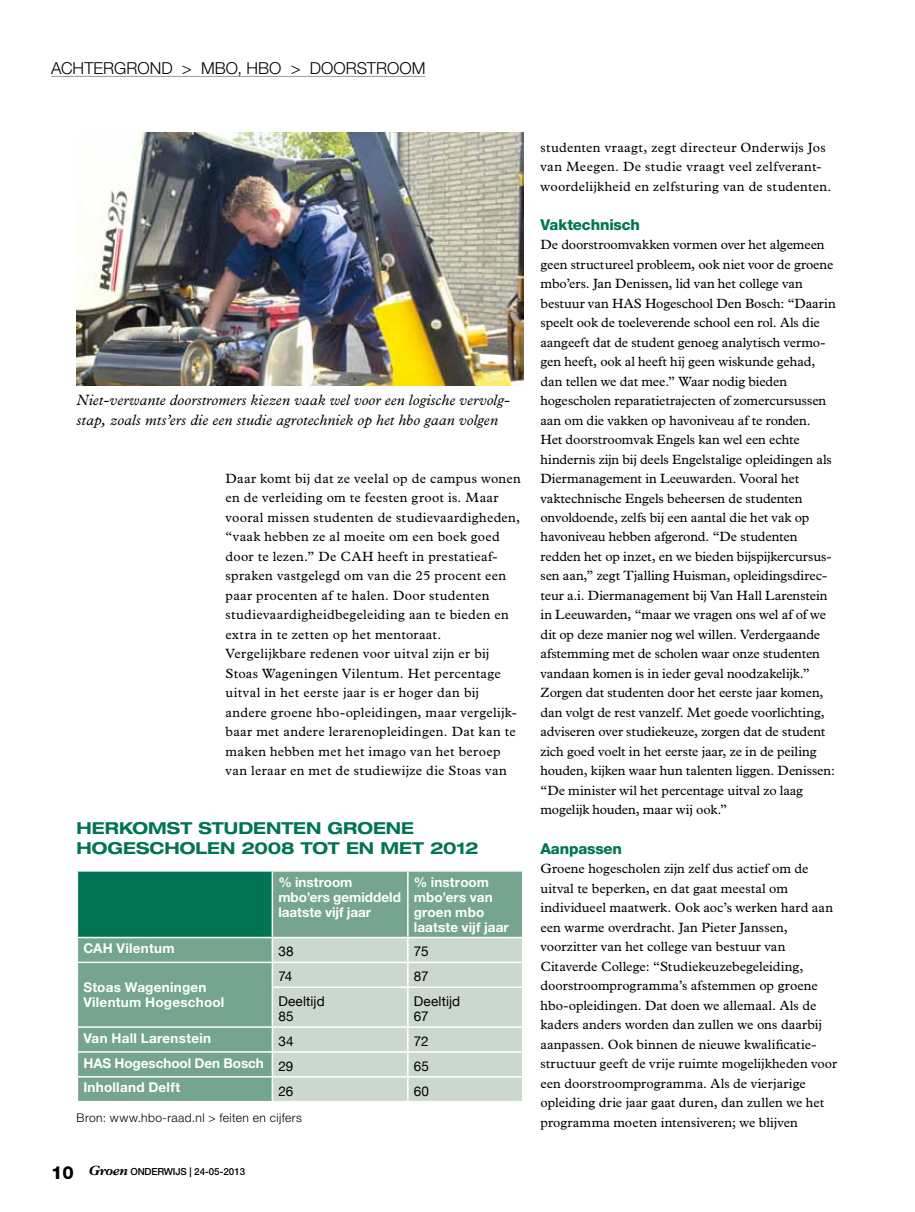
<style>
.page{position:relative;width:915px;height:1212px;background:#fff}
.page>*{position:absolute;margin:0;border:0;box-sizing:border-box;transform-origin:0 0}
.t1{font:700 expanded 16.5px/19.5px "Helvetica Neue LT Std";color:#007453}
.t2{font:300 16.5px "Helvetica Neue LT Std";color:#000}
.t3{font:italic 15px/19.5px "Plantin Std";letter-spacing:.01em;color:#000}
.t4{font:800 15px "Helvetica Neue LT Std";letter-spacing:-.01em;color:#007453}
.t5{font:13.5px/19.5px "Plantin Std";letter-spacing:.005em;color:#000}
.t6{font:13.5px/19.5px "Plantin Std";letter-spacing:.025em;color:#000}
.t7{font:700 13.5px/15px "Helvetica Neue LT Std";letter-spacing:.01em;color:#fff}
.t8{font:13.5px/15px "Helvetica Neue";letter-spacing:.01em;color:#000}
.t9{font:300 12px "Helvetica Neue LT Std";letter-spacing:.035em;color:#000}
.t10{font:500 9.75px "Helvetica Neue LT Std";letter-spacing:-.02em;color:#000}
.s1{font-family:"Helvetica Neue";font-weight:400;color:#000}
.s2{font-weight:800;font-size:18px}
.s3{font-family:"Plantin Std";font-weight:700;font-style:italic;font-size:13.5px}
</style>
<div class="page">
<img style="left:77px;top:132px;width:446px;height:254px">
<hr style="left:51px;top:76px;width:374px;height:1px;background:#9c9e9f">
<svg style="left:78px;top:872px;width:443px;height:229px;background:#5c9a82"></svg>
<hr style="left:271px;top:871px;width:2px;height:66px;background:#fff">
<hr style="left:407px;top:871px;width:1px;height:66px;background:#fff">
<hr style="left:77px;top:937px;width:195px;height:1px;background:#fff">
<hr style="left:271px;top:938px;width:2px;height:23px;background:#fff">
<hr style="left:77px;top:961px;width:195px;height:2px;background:#fff">
<hr style="left:271px;top:963px;width:2px;height:23px;background:#fff">
<hr style="left:271px;top:986px;width:136px;height:2px;background:#fff">
<hr style="left:271px;top:988px;width:2px;height:38px;background:#fff">
<hr style="left:77px;top:1026px;width:195px;height:2px;background:#fff">
<hr style="left:271px;top:1028px;width:2px;height:23px;background:#fff">
<hr style="left:77px;top:1051px;width:195px;height:2px;background:#fff">
<hr style="left:271px;top:1053px;width:2px;height:23px;background:#fff">
<hr style="left:77px;top:1076px;width:195px;height:1px;background:#fff">
<hr style="left:271px;top:1077px;width:2px;height:24px;background:#fff">
<svg style="left:272px;top:937px;width:250px;height:164px;background:#cfdbd3"></svg>
<hr style="left:521px;top:1077px;width:2px;height:24px;background:#fff">
<p class="t2" style="left:51px;top:58px;width:376px">achtergrond &gt; mbo, hbo &gt; doorstroom</p>
<p class="t3" style="left:77px;top:390px;width:434px">Niet-verwante doorstromers kiezen vaak wel voor een logische vervolg&shy;stap, zoals mts’ers die een studie agrotechniek op het hbo gaan volgen</p>
<p class="t6" style="left:225px;top:469px;width:297px">Daar komt bij dat ze veelal op de campus wonen en de verleiding om te feesten groot is. Maar vooral missen studenten de studievaardigheden, “vaak hebben ze al moeite om een boek goed door te lezen.” De CAH heeft in prestatieaf&shy;spraken vastgelegd om van die 25 procent een paar procenten af te halen. Door studenten studievaardigheidbegeleiding aan te bieden en extra in te zetten op het mentoraat.<br>Vergelijkbare redenen voor uitval zijn er bij Stoas Wageningen Vilentum. Het percentage uitval in het eerste jaar is er hoger dan bij andere groene hbo-opleidingen, maar vergelijk&shy;baar met andere lerarenopleidingen. Dat kan te maken hebben met het imago van het beroep van leraar en met de studiewijze die Stoas van</p>
<p class="t1" style="left:77px;top:818px;width:403px">HERKOMST STUDENTEN GROENE<br>HOGESCHOLEN 2008 TOT EN MET 2012</p>
<p class="t7" style="left:278px;top:874px;width:124px">% instroom mbo’ers gemiddeld laatste vijf jaar</p>
<p class="t7" style="left:413px;top:874px;width:96px">% instroom mbo’ers van groen mbo laatste vijf jaar</p>
<p class="t7" style="left:83px;top:940px;width:93px">CAH Vilentum</p>
<p class="t8" style="left:278px;top:944px;width:17px">38</p>
<p class="t8" style="left:413px;top:944px;width:16px">75</p>
<p class="t7" style="left:83px;top:979px;width:142px">Stoas Wageningen<br>Vilentum Hogeschool</p>
<p class="t8" style="left:278px;top:969px;width:15px">74</p>
<p class="t8" style="left:413px;top:969px;width:16px">87</p>
<p class="t8" style="left:278px;top:993px;width:48px">Deeltijd<br>85</p>
<p class="t8" style="left:413px;top:993px;width:48px">Deeltijd<br>67</p>
<p class="t7" style="left:83px;top:1030px;width:129px">Van Hall Larenstein</p>
<p class="t8" style="left:278px;top:1033px;width:17px">34</p>
<p class="t8" style="left:413px;top:1033px;width:16px">72</p>
<p class="t7" style="left:83px;top:1055px;width:211px">HAS Hogeschool Den Bosch <span class="s1">29</span></p>
<p class="t8" style="left:413px;top:1058px;width:17px">65</p>
<p class="t7" style="left:83px;top:1080px;width:98px">Inholland Delft</p>
<p class="t8" style="left:278px;top:1083px;width:16px">26</p>
<p class="t8" style="left:413px;top:1083px;width:17px">60</p>
<p class="t9" style="left:77px;top:1110px;width:227px">bron: www.hbo-raad.nl &gt; feiten en cijfers</p>
<p class="t10" style="left:51px;top:1166px;width:196px"><span class="s2">10</span> <span class="s3">Groen</span> ONDERWIJS | 24-05-2013</p>
<p class="t6" style="left:540px;top:137px;width:292px">studenten vraagt, zegt directeur Onderwijs Jos van Meegen. De studie vraagt veel zelfverant&shy;woordelijkheid en zelfsturing van de studenten.</p>
<p class="t4" style="left:540px;top:215px;width:101px">Vaktechnisch</p>
<p class="t5" style="left:540px;top:235px;width:297px">De doorstroomvakken vormen over het algemeen geen structureel probleem, ook niet voor de groene mbo’ers. Jan Denissen, lid van het college van bestuur van HAS Hogeschool Den Bosch: “Daarin speelt ook de toeleverende school een rol. Als die aangeeft dat de student genoeg analytisch vermo&shy;gen heeft, ook al heeft hij geen wiskunde gehad, dan tellen we dat mee.” Waar nodig bieden hogescholen reparatietrajecten of zomercursussen aan om die vakken op havoniveau af te ronden.<br>Het doorstroomvak Engels kan wel een echte hindernis zijn bij deels Engelstalige opleidingen als Diermanagement in Leeuwarden. Vooral het vaktechnische Engels beheersen de studenten onvoldoende, zelfs bij een aantal die het vak op havoniveau hebben afgerond. “De studenten redden het op inzet, en we bieden bijspijkercursus&shy;sen aan,” zegt Tjalling Huisman, opleidingsdirec&shy;teur a.i. Diermanagement bij Van Hall Larenstein in Leeuwarden, “maar we vragen ons wel af of we dit op deze manier nog wel willen. Verdergaande afstemming met de scholen waar onze studenten vandaan komen is in ieder geval noodzakelijk.” Zorgen dat studenten door het eerste jaar komen, dan volgt de rest vanzelf. Met goede voorlichting, adviseren over studiekeuze, zorgen dat de student zich goed voelt in het eerste jaar, ze in de peiling houden, kijken waar hun talenten liggen. Denissen: “De minister wil het percentage uitval zo laag mogelijk houden, maar wij ook.”</p>
<p class="t4" style="left:540px;top:839px;width:83px">Aanpassen</p>
<p class="t5" style="left:540px;top:859px;width:298px">Groene hogescholen zijn zelf dus actief om de uitval te beperken, en dat gaat meestal om individueel maatwerk. Ook aoc’s werken hard aan een warme overdracht. Jan Pieter Janssen, voorzitter van het college van bestuur van Citaverde College: “Studiekeuzebegeleiding, doorstroomprogramma’s afstemmen op groene hbo-opleidingen. Dat doen we allemaal. Als de kaders anders worden dan zullen we ons daarbij aanpassen. Ook binnen de nieuwe kwalificatie&shy;structuur geeft de vrije ruimte mogelijkheden voor een doorstroomprogramma. Als de vierjarige opleiding drie jaar gaat duren, dan zullen we het programma moeten intensiveren; we blijven</p>
</div>
